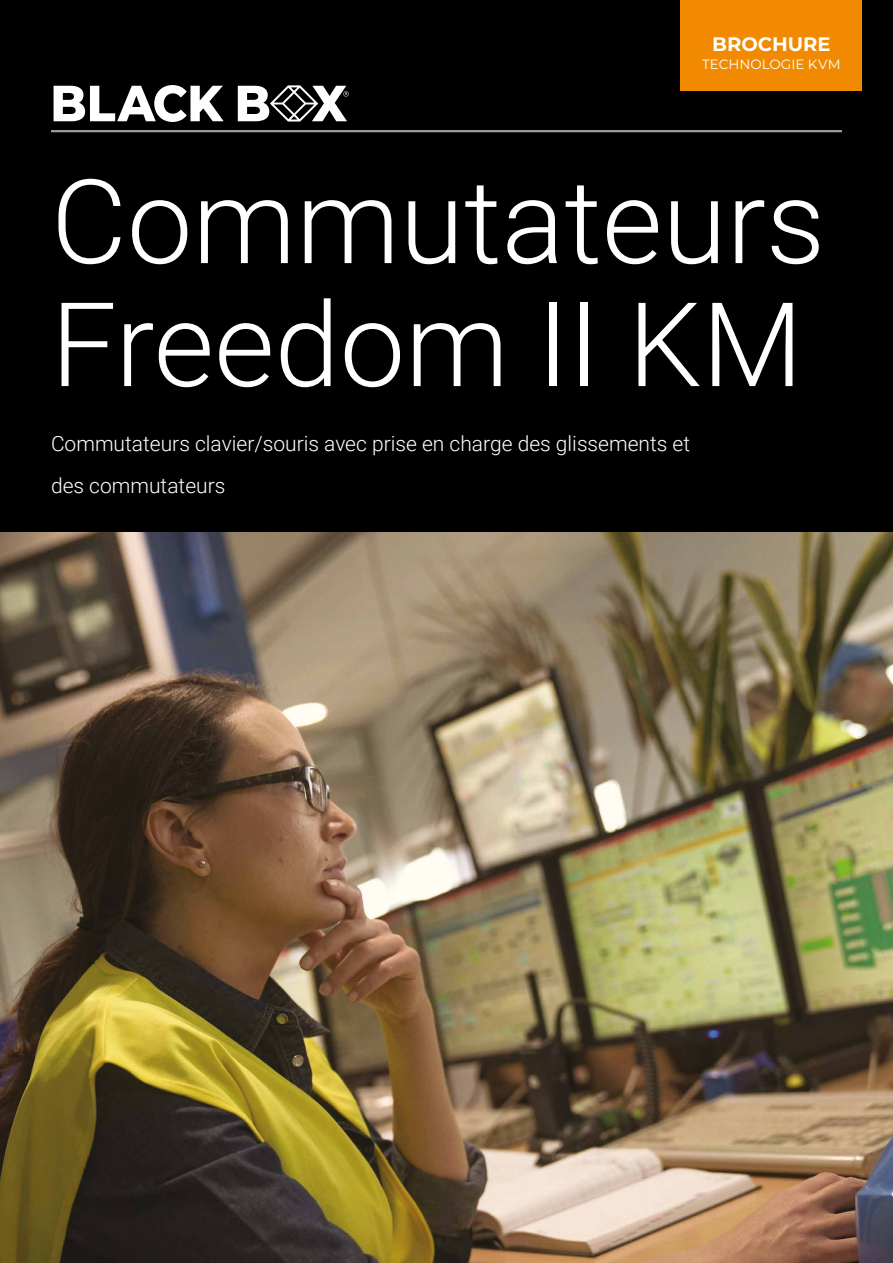
<style>
.page{position:relative;width:893px;height:1263px;background:#fff}
.page>*{position:absolute;margin:0;border:0;box-sizing:border-box;transform-origin:0 0}
.t1{font:300 117px/123px "Roboto";color:#fff}
.t2{font:300 21px/42px "Roboto";color:#fff}
.t3{font:700 19.5px "Montserrat";color:#fff}
.t4{font:13.5px "Montserrat";color:#fff}
</style>
<div class="page">
<img style="left:0;top:531px;width:893px;height:732px">
<div style="left:0;top:0;width:893px;height:531px;background:#000"></div>
<hr style="left:51px;top:130px;width:791px;height:2px;background:#9d9d9c">
<svg style="left:54px;top:85px;width:170px;height:37px"></svg>
<svg style="left:238px;top:85px;width:111px;height:36px"></svg>
<div style="left:680px;top:0;width:182px;height:91px;background:#f18a00"></div>
<p class="t3" style="left:712px;top:30px;width:120px">BROCHURE</p>
<p class="t4" style="left:702px;top:55px;width:140px">TECHNOLOGIE KVM</p>
<h1 class="t1" style="left:51px;top:156px;width:776px">Commutateurs<br>Freedom II KM</h1>
<p class="t2" style="left:51px;top:422px;width:641px">Commutateurs clavier/souris avec prise en charge des glissements et des commutateurs</p>
</div>
